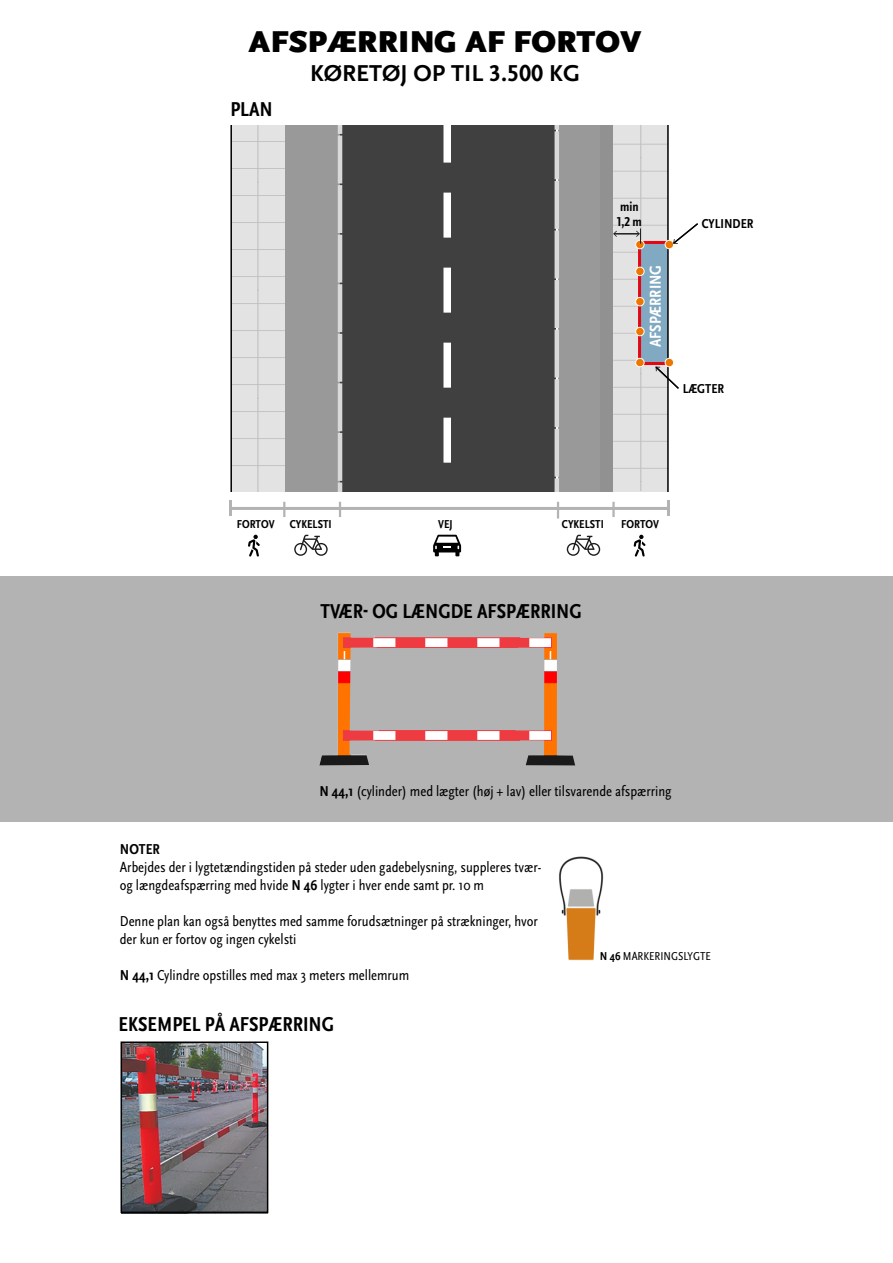
<style>
.page{position:relative;width:893px;height:1263px;background:#fff}
.page>*{position:absolute;margin:0;border:0;box-sizing:border-box;transform-origin:0 0}
.t1{font:900 31.5px "Scala Sans OT";color:#000}
.t2{font:700 24px "Scala Sans OT";color:#000}
.t3{font:700 condensed 21px "Scala Sans OT";color:#000}
.t4{font:700 condensed 16.5px "Scala Sans OT";color:#fff}
.t5{font:condensed 15px/18px "Scala Sans OT";color:#000}
.t6{font:700 condensed 15px "Scala Sans OT";color:#000}
.t7{font:700 condensed 13.5px/15px "Scala Sans OT";color:#000}
.t8{font:700 condensed 12px "Scala Sans OT";color:#000}
.t9{font:condensed 12px "Scala Sans OT";color:#000}
.s1{font-weight:700}
</style>
<div class="page">
<hr style="left:45px;top:389px;width:2px;height:357px;background:#000">
<hr style="left:262px;top:389px;width:3px;height:357px;background:#000">
<div style="left:0;top:576px;width:893px;height:246px;background:#b3b3b3"></div>
<img style="left:124px;top:1044px;width:141px;height:166px">
<img style="left:559px;top:856px;width:45px;height:105px">
<div style="left:121px;top:1041px;width:147px;height:172px;border:2px solid #000"></div>
<svg style="left:600px;top:125px;width:67px;height:367px;background:#cdcdcd"></svg>
<svg style="left:232px;top:125px;width:47px;height:367px;background:#e1e1e1"></svg>
<hr style="left:230px;top:119px;width:2px;height:374px;background:#000">
<hr style="left:667px;top:118px;width:2px;height:393px;background:#000">
<div style="left:635px;top:240px;width:9px;height:9px;border:1px solid #fff;border-radius:50%"></div>
<div style="left:635px;top:267px;width:9px;height:9px;border:1px solid #fff;border-radius:50%"></div>
<div style="left:635px;top:297px;width:9px;height:9px;border:1px solid #fff;border-radius:50%"></div>
<div style="left:635px;top:327px;width:9px;height:9px;border:1px solid #fff;border-radius:50%"></div>
<div style="left:635px;top:358px;width:9px;height:9px;border:1px solid #fff;border-radius:50%"></div>
<hr style="left:614px;top:233px;width:25px;height:2px;background:#1d1d1b">
<svg style="left:613px;top:231px;width:4px;height:6px"></svg>
<svg style="left:636px;top:222px;width:62px;height:168px"></svg>
<div style="left:197px;top:88px;width:526px;height:36px;background:#fff"></div>
<div style="left:204px;top:492px;width:496px;height:48px;background:#fff"></div>
<hr style="left:231px;top:507px;width:438px;height:3px;background:#b3b3b3">
<svg style="left:230px;top:501px;width:2px;height:15px"></svg>
<hr style="left:667px;top:501px;width:3px;height:15px;background:#b3b3b3">
<hr style="left:612px;top:502px;width:3px;height:15px;background:#b3b3b3">
<svg style="left:248px;top:535px;width:12px;height:22px"></svg>
<svg style="left:633px;top:535px;width:12px;height:22px"></svg>
<svg style="left:279px;top:125px;width:321px;height:641px"></svg>
<h1 class="t1" style="left:249px;top:24px;width:394px">AFSPÆRRING AF FORTOV</h1>
<h2 class="t2" style="left:310px;top:60px;width:271px">KØRETØJ OP TIL 3.500 KG</h2>
<h3 class="t3" style="left:230px;top:98px;width:44px">PLAN</h3>
<p class="t7" style="left:617px;top:199px;width:27px">min<br>1,2 m</p>
<p class="t4" style="left:646px;top:347px;width:84px;rotate:-90deg">AFSPÆRRING</p>
<p class="t7" style="left:702px;top:217px;width:53px">CYLINDER</p>
<p class="t7" style="left:683px;top:382px;width:43px">LÆGTER</p>
<p class="t8" style="left:237px;top:517px;width:39px">FORTOV</p>
<p class="t8" style="left:290px;top:517px;width:43px">CYKELSTI</p>
<p class="t8" style="left:438px;top:517px;width:16px">VEJ</p>
<p class="t8" style="left:562px;top:517px;width:43px">CYKELSTI</p>
<p class="t8" style="left:621px;top:517px;width:39px">FORTOV</p>
<h3 class="t3" style="left:321px;top:600px;width:263px">TVÆR- OG LÆNGDE AFSPÆRRING</h3>
<p class="t5" style="left:319px;top:782px;width:354px"><span class="s1">N 44,1</span> (cylinder) med lægter (høj + lav) eller tilsvarende afspærring</p>
<p class="t6" style="left:120px;top:841px;width:42px">NOTER</p>
<p class="t5" style="left:120px;top:858px;width:423px">Arbejdes der i lygtetændingstiden på steder uden gadebelysning, suppleres tvær&shy;og længdeafspærring med hvide <span class="s1">N 46</span> lygter i hver ende samt pr. 10 m</p>
<p class="t5" style="left:120px;top:912px;width:419px">Denne plan kan også benyttes med samme forudsætninger på strækninger, hvor der kun er fortov og ingen cykelsti</p>
<p class="t5" style="left:120px;top:966px;width:291px"><span class="s1">N 44,1</span> Cylindre opstilles med max 3 meters mellemrum</p>
<h3 class="t3" style="left:119px;top:1012px;width:217px">EKSEMPEL PÅ AFSPÆRRING</h3>
<p class="t9" style="left:600px;top:949px;width:113px"><span class="s1">N 46</span> MARKERINGSLYGTE</p>
</div>
